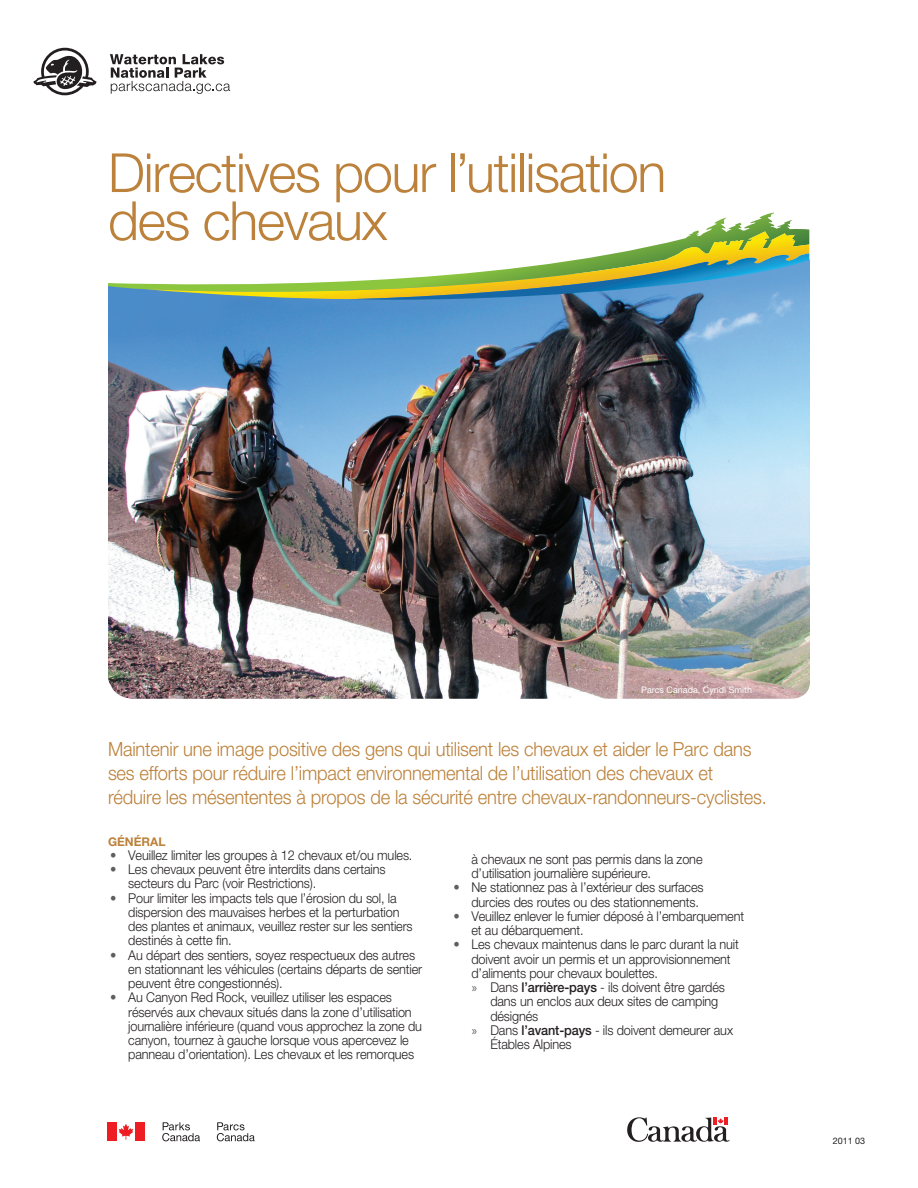
<style>
.page{position:relative;width:918px;height:1188px;background:#fff}
.page>*{position:absolute;margin:0;border:0;box-sizing:border-box;transform-origin:0 0}
.Heading{font:300 54px/48px "Helvetica Neue LT Std";letter-spacing:-.025em;color:#bc813a}
.Intro_Paragraph{font:300 19.5px/24px "Helvetica Neue LT Std";letter-spacing:-.01em;color:#bc813a;scale:.94 1}
.bullet_helvetica{font:300 13.5px/14.2px "Helvetica Neue LT Std";letter-spacing:-.01em;color:#231f20;scale:.94 1}
.Double_Bullet_Indent{font:300 13.5px/14.2px "Helvetica Neue LT Std";letter-spacing:-.01em;color:#231f20;scale:.94 1}
.SubHead{font:700 12px "Helvetica Neue LT Std";color:#bc813a}
.t1{font:9px "Helvetica Neue LT Std";color:#fff}
.t2{font:9px "Helvetica Neue LT Std";color:#231f20}
.s1{color:#5f5f62}
.s2{font-family:"Myriad Pro";font-weight:400;color:#5f5f62}
.s3{font-weight:500}
</style>
<div class="page">
<img style="left:108px;top:260px;width:702px;height:439px">
<svg style="left:33px;top:48px;width:64px;height:47px"></svg>
<svg style="left:110px;top:54px;width:120px;height:40px"></svg>
<svg style="left:108px;top:213px;width:701px;height:84px"></svg>
<svg style="left:144px;top:231px;width:665px;height:68px"></svg>
<svg style="left:348px;top:253px;width:461px;height:47px"></svg>
<div style="left:107px;top:1122px;width:10px;height:19px;background:#ee1d23"></div>
<div style="left:135px;top:1122px;width:10px;height:19px;background:#ee1d23"></div>
<svg style="left:119px;top:1124px;width:14px;height:16px"></svg>
<svg style="left:162px;top:1122px;width:38px;height:19px"></svg>
<svg style="left:217px;top:1122px;width:38px;height:19px"></svg>
<svg style="left:627px;top:1117px;width:103px;height:25px"></svg>
<p class="Heading" style="left:108px;top:148px;width:560px">Directives pour l’utilisation des chevaux</p>
<p class="t1" style="left:641px;top:684px;width:112px">Parcs Canada, Cyndi Smith</p>
<p class="Intro_Paragraph" style="left:108px;top:737px;width:703px">Maintenir une image positive des gens qui utilisent les chevaux et aider le Parc dans ses efforts pour réduire l’impact environnemental de l’utilisation des chevaux et réduire les mésententes à propos de la sécurité entre chevaux-randonneurs-cyclistes.</p>
<p class="SubHead" style="left:108px;top:834px;width:59px">GÉNÉRAL</p>
<p class="bullet_helvetica" style="left:110px;top:848px;width:323px"><span class="s1">•</span> Veuillez limiter les groupes à 12 chevaux et/ou mules.</p>
<p class="bullet_helvetica" style="left:128px;top:862px;width:275px;text-indent:-18px"><span class="s1">•</span> Les chevaux peuvent être interdits dans certains secteurs du Parc (voir Restrictions).</p>
<p class="bullet_helvetica" style="left:128px;top:890px;width:304px;text-indent:-18px"><span class="s1">•</span> Pour limiter les impacts tels que l’érosion du sol, la dispersion des mauvaises herbes et la perturbation des plantes et animaux, veuillez rester sur les sentiers destinés à cette fin.</p>
<p class="bullet_helvetica" style="left:128px;top:947px;width:314px;text-indent:-18px"><span class="s1">•</span> Au départ des sentiers, soyez respectueux des autres en stationnant les véhicules (certains départs de sentier peuvent être congestionnés).</p>
<p class="bullet_helvetica" style="left:128px;top:990px;width:314px;text-indent:-18px"><span class="s1">•</span> Au Canyon Red Rock, veuillez utiliser les espaces réservés aux chevaux situés dans la zone d’utilisation journalière inférieure (quand vous approchez la zone du canyon, tournez à gauche lorsque vous apercevez le panneau d’orientation). Les chevaux et les remorques</p>
<p class="bullet_helvetica" style="left:471px;top:852px;width:247px">à chevaux ne sont pas permis dans la zone d’utilisation journalière supérieure.</p>
<p class="bullet_helvetica" style="left:471px;top:880px;width:248px;text-indent:-18px"><span class="s1">•</span> Ne stationnez pas à l’extérieur des surfaces durcies des routes ou des stationnements.</p>
<p class="bullet_helvetica" style="left:471px;top:909px;width:292px;text-indent:-18px"><span class="s1">•</span> Veuillez enlever le fumier déposé à l’embarquement et au débarquement.</p>
<p class="bullet_helvetica" style="left:471px;top:937px;width:286px;text-indent:-18px"><span class="s1">•</span> Les chevaux maintenus dans le parc durant la nuit doivent avoir un permis et un approvisionnement d’aliments pour chevaux boulettes.</p>
<p class="Double_Bullet_Indent" style="left:490px;top:980px;width:251px;text-indent:-18px"><span class="s2">»</span> Dans <span class="s3">l’arrière-pays</span> - ils doivent être gardés dans un enclos aux deux sites de camping désignés</p>
<p class="Double_Bullet_Indent" style="left:490px;top:1023px;width:260px;text-indent:-18px"><span class="s2">»</span> Dans <span class="s3">l’avant-pays</span> - ils doivent demeurer aux<br>Étables Alpines</p>
<p class="t2" style="left:833px;top:1136px;width:34px">2011 03</p>
</div>
